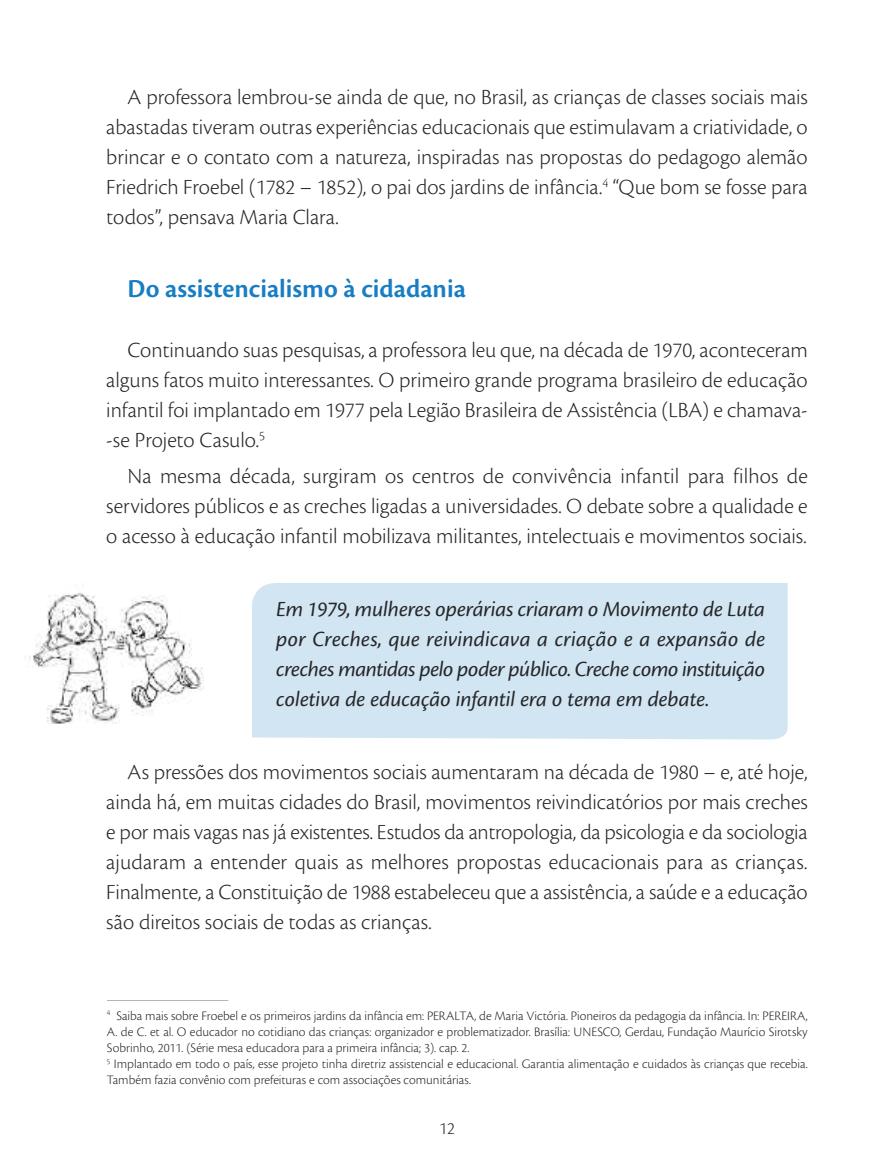
<style>
.page{position:relative;width:893px;height:1169px;background:#fff}
.page>*{position:absolute;margin:0;border:0;box-sizing:border-box;transform-origin:0 0}
.t1{font:600 27px "Cronos Pro";color:#187dc3}
.t2{font:300 22.5px/30px "Cronos Pro";color:#272627;text-align:justify}
.t3{font:italic 22.5px/30px "Cronos Pro";color:#272627;text-align:justify}
.t4{font:300 18px "Cronos Pro";color:#272627}
.t5{font:300 13.5px/16.2px "Cronos Pro";color:#272627}
</style>
<div class="page">
<div style="left:252px;top:583px;width:536px;height:156px;background:#d1e5f3"></div>
<svg style="left:107px;top:1000px;width:121px;height:1px"></svg>
<img style="left:25px;top:592px;width:179px;height:132px">
<p class="t2" style="left:106px;top:83px;width:703px;text-indent:21px">A professora lembrou-se ainda de que, no Brasil, as crianças de classes sociais mais abastadas tiveram outras experiências educacionais que estimulavam a criatividade, o brincar e o contato com a natureza, inspiradas nas propostas do pedagogo alemão Friedrich Froebel (1782 – 1852), o pai dos jardins de infância.<sup>4</sup> “Que bom se fosse para todos”, pensava Maria Clara.</p>
<p class="t1" style="left:128px;top:278px;width:340px">Do assistencialismo à cidadania</p>
<p class="t2" style="left:106px;top:336px;width:703px;text-indent:21px">Continuando suas pesquisas, a professora leu que, na década de 1970, aconteceram alguns fatos muito interessantes. O primeiro grande programa brasileiro de educação infantil foi implantado em 1977 pela Legião Brasileira de Assistência (LBA) e chamava--se Projeto Casulo.<sup>5</sup></p>
<p class="t2" style="left:106px;top:462px;width:703px;text-indent:21px">Na mesma década, surgiram os centros de convivência infantil para filhos de servidores públicos e as creches ligadas a universidades. O debate sobre a qualidade e o acesso à educação infantil mobilizava militantes, intelectuais e movimentos sociais.</p>
<p class="t3" style="left:276px;top:595px;width:490px">Em 1979, mulheres operárias criaram o Movimento de Luta por Creches, que reivindicava a criação e a expansão de creches mantidas pelo poder público. Creche como instituição coletiva de educação infantil era o tema em debate.</p>
<p class="t2" style="left:106px;top:757px;width:703px;text-indent:21px">As pressões dos movimentos sociais aumentaram na década de 1980 – e, até hoje, ainda há, em muitas cidades do Brasil, movimentos reivindicatórios por mais creches e por mais vagas nas já existentes. Estudos da antropologia, da psicologia e da sociologia ajudaram a entender quais as melhores propostas educacionais para as crianças.<br>Finalmente, a Constituição de 1988 estabeleceu que a assistência, a saúde e a educação são direitos sociais de todas as crianças.</p>
<p class="t5" style="left:107px;top:1007px;width:702px"><sup>4</sup> Saiba mais sobre Froebel e os primeiros jardins da infância em: PERALTA, de Maria Victória. Pioneiros da pedagogia da infância. In: PEREIRA, A. de C. et al. O educador no cotidiano das crianças: organizador e problematizador. Brasília: UNESCO, Gerdau, Fundação Maurício Sirotsky Sobrinho, 2011. (Série mesa educadora para a primeira infância; 3). cap. 2.<br><sup>5</sup> Implantado em todo o país, esse projeto tinha diretriz assistencial e educacional. Garantia alimentação e cuidados às crianças que recebia.<br>Também fazia convênio com prefeituras e com associações comunitárias.</p>
<p class="t4" style="left:439px;top:1120px;width:17px">12</p>
</div>
